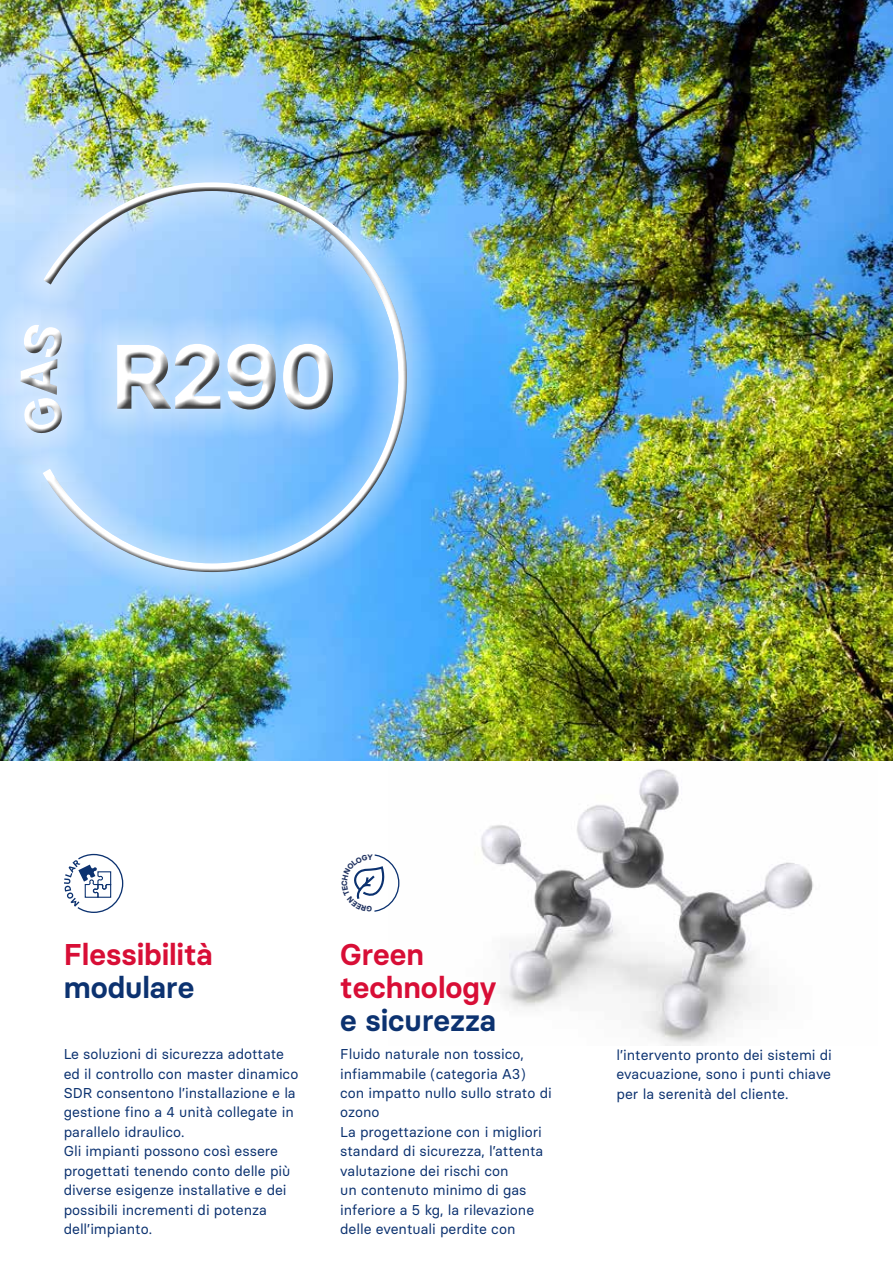
<style>
.page{position:relative;width:893px;height:1263px;background:#fff}
.page>*{position:absolute;margin:0;border:0;box-sizing:border-box;transform-origin:0 0}
.t1{font:700 91.05px "Basier Circle";color:#fff}
.t2{font:600 30px/33px "Basier Circle";color:#d80e36}
.t3{font:600 30px "Basier Circle";color:#0c3270}
.t4{font:14.25px/19.5px "Basier Circle";color:#0c3270}
</style>
<div class="page">
<img style="left:389px;top:760px;width:489px;height:285px">
<img style="left:0;top:0;width:893px;height:760px">
<svg style="left:64px;top:853px;width:60px;height:60px"></svg>
<div style="left:0;top:152px;width:436px;height:450px;background:#fff;opacity:.75"></div>
<div style="left:10px;top:177px;width:392px;height:391px;background:#fff;opacity:.75"></div>
<div style="left:12px;top:187px;width:397px;height:388px;background:#000;opacity:.75"></div>
<svg style="left:354px;top:853px;width:46px;height:60px"></svg>
<svg style="left:20px;top:322px;width:45px;height:115px;background:#c0d4eb"></svg>
<h1 class="t1" style="left:111px;top:320px;width:227px">R290</h1>
<h2 class="t2" style="left:64px;top:937px;width:151px">Flessibilità</h2>
<h2 class="t3" style="left:64px;top:969px;width:132px">modulare</h2>
<h2 class="t2" style="left:340px;top:937px;width:158px">Green technology</h2>
<h2 class="t3" style="left:340px;top:1002px;width:158px">e sicurezza</h2>
<p class="t4" style="left:340px;top:1044px;width:213px">Fluido naturale non tossico, infiammabile (categoria A3) con impatto nullo sullo strato di ozono<br>La progettazione con i migliori standard di sicurezza, l’attenta valutazione dei rischi con<br>un contenuto minimo di gas inferiore a 5 kg, la rilevazione delle eventuali perdite con</p>
<p class="t4" style="left:64px;top:1044px;width:236px">Le soluzioni di sicurezza adottate ed il controllo con master dinamico<br>SDR consentono l’installazione e la gestione fino a 4 unità collegate in parallelo idraulico.<br>Gli impianti possono così essere progettati tenendo conto delle più diverse esigenze installative e dei possibili incrementi di potenza dell’impianto.</p>
<p class="t4" style="left:617px;top:1044px;width:217px;text-align:justify">l’intervento pronto dei sistemi di evacuazione, sono i punti chiave per la serenità del cliente.</p>
</div>
